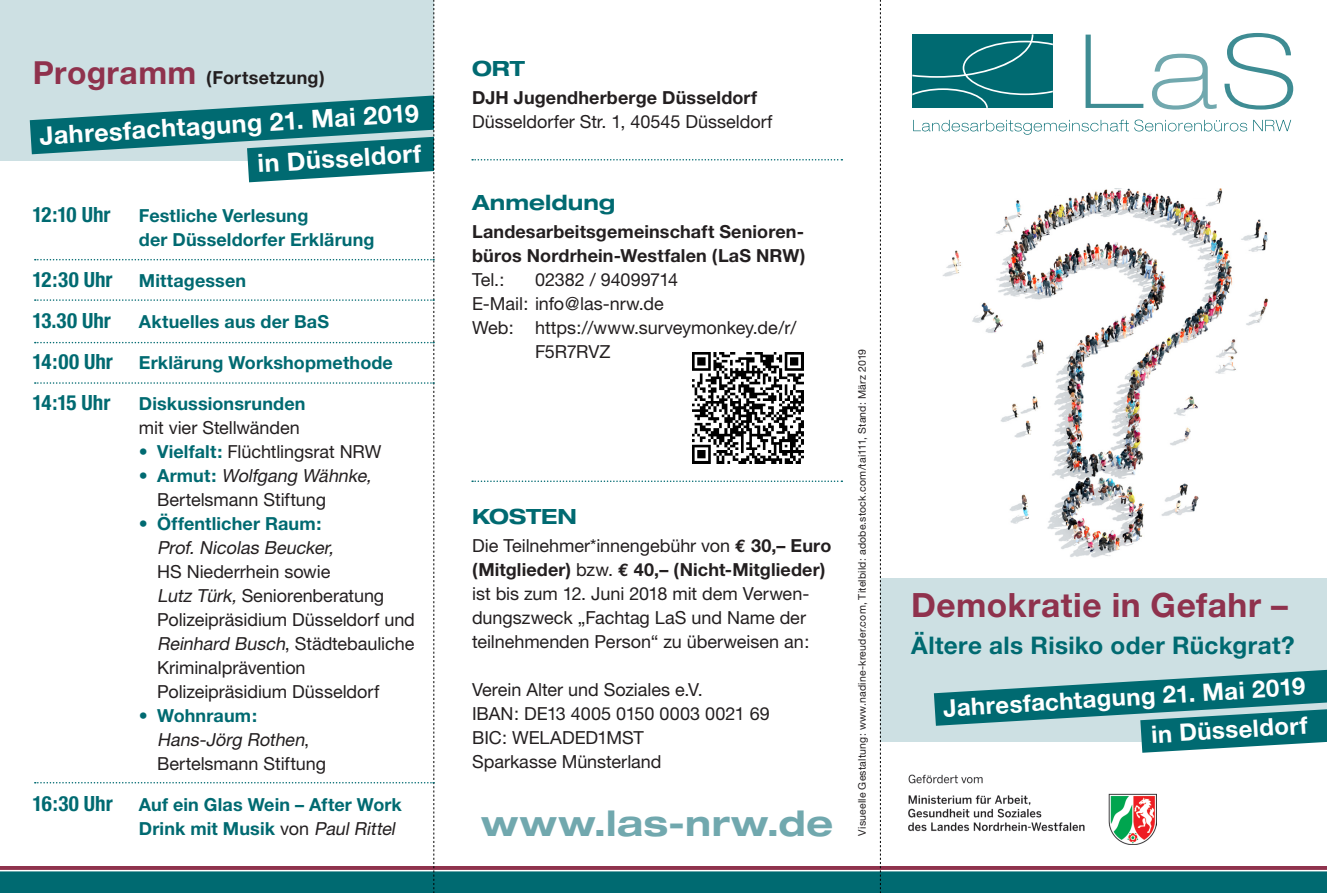
<style>
.page{position:relative;width:1327px;height:893px;background:#fff}
.page>*{position:absolute;margin:0;border:0;box-sizing:border-box;transform-origin:0 0}
.t1{font:700 expanded 35.1px "Helvetica Neue";letter-spacing:.01em;color:#71a8ae}
.t2{font:700 33.45px "Helvetica Neue";letter-spacing:.015em;color:#8f324d}
.t3{font:700 25.2px/39.6px "Helvetica Neue";color:#fff;text-align:right}
.t4{font:700 24.3px "Helvetica Neue";letter-spacing:.015em;color:#006a71}
.t5{font:700 24px/39.9px "Helvetica Neue";color:#fff;text-align:right}
.t6{font:700 condensed 21px "Helvetica Neue";letter-spacing:-.005em;color:#006a71}
.t7{font:700 expanded 21px "Helvetica Neue";color:#006a71}
.t8{font:18px/24px "Helvetica Neue";letter-spacing:-.005em;color:#231f20}
.t9{font:700 18px/24px "Helvetica Neue";letter-spacing:.005em;color:#006a71}
.t10{font:700 18px/24px "Helvetica Neue";letter-spacing:.005em;color:#231f20}
.t11{font:italic 18px/24px "Helvetica Neue";color:#231f20}
.t12{font:10.5px "Helvetica Neue";letter-spacing:.02em;color:#231f20}
.s1{font-size:31.8px;color:#8f324d}
.s2{font-stretch:condensed;font-size:21px}
.s3{color:#006a71}
.s4{font-weight:700;color:#006a71}
.s5{font-style:italic}
.s6{font-style:normal;color:#006a71}
.s7{font-weight:700;font-style:normal;color:#006a71}
.s8{font-weight:400;color:#231f20}
.s9{font-weight:400;font-style:italic;color:#231f20}
.s10{font-family:"Euro Mono";font-weight:700}
.s11{font-weight:700}
</style>
<div class="page">
<div style="left:0;top:0;width:434px;height:161px;background:#cde0e3"></div>
<div style="left:880px;top:578px;width:447px;height:163px;background:#cde0e3"></div>
<img style="left:942px;top:189px;width:326px;height:369px">
<div style="left:0;top:871px;width:1327px;height:22px;background:#006a71"></div>
<img style="left:909px;top:774px;width:248px;height:71px">
<svg style="left:0;top:866px;width:1327px;height:4px;fill:#8f324d"></svg>
<svg style="left:912px;top:34px;width:141px;height:74px"></svg>
<svg style="left:1224px;top:33px;width:69px;height:77px"></svg>
<svg style="left:1152px;top:54px;width:64px;height:56px"></svg>
<svg style="left:1085px;top:35px;width:58px;height:73px"></svg>
<svg style="left:913px;top:120px;width:378px;height:15px"></svg>
<svg style="left:472px;top:480px;width:370px;height:2px"></svg>
<svg style="left:472px;top:159px;width:370px;height:2px"></svg>
<svg style="left:934px;top:670px;width:393px;height:83px"></svg>
<svg style="left:880px;top:0;width:1px;height:893px"></svg>
<div style="left:1050px;top:172px;width:28px;height:23px;background:#fff"></div>
<div style="left:1184px;top:174px;width:29px;height:23px;background:#fff"></div>
<svg style="left:30px;top:0;width:420px;height:893px"></svg>
<img style="left:693px;top:353px;width:111px;height:111px">
<p class="t10" style="left:33px;top:65px;width:293px"><span class="s1">Programm</span> (Fortsetzung)</p>
<h3 class="t3" style="left:39px;top:114px;width:382px;rotate:-3deg">Jahresfachtagung 21. Mai 2019 in Düsseldorf</h3>
<p class="t6" style="left:33px;top:202px;width:79px">12:10 Uhr</p>
<p class="t9" style="left:139px;top:203px;width:237px">Festliche Verlesung<br>der Düsseldorfer Erklärung</p>
<p class="t6" style="left:33px;top:267px;width:81px">12:30 Uhr</p>
<p class="t9" style="left:139px;top:268px;width:109px">Mittagessen</p>
<p class="t6" style="left:33px;top:308px;width:80px">13.30 Uhr</p>
<p class="t9" style="left:139px;top:309px;width:192px">Aktuelles aus der BaS</p>
<p class="t9" style="left:33px;top:350px;width:362px"><span class="s2">14:00 Uhr</span> Erklärung Workshopmethode</p>
<p class="t6" style="left:33px;top:390px;width:79px">14:15 Uhr</p>
<p class="t9" style="left:139px;top:391px;width:168px">Diskussionsrunden</p>
<p class="t8" style="left:139px;top:415px;width:162px">mit vier Stellwänden</p>
<p class="t8" style="left:139px;top:439px;width:244px"><span class="s3">•</span> <span class="s4">Vielfalt:</span> Flüchtlingsrat NRW</p>
<p class="t8" style="left:157px;top:463px;width:219px;text-indent:-18px"><span class="s3">•</span> <span class="s4">A r m u t :</span> <span class="s5">Wolfgang Wähnke,<br></span>Bertelsmann Stiftung</p>
<p class="t11" style="left:157px;top:511px;width:182px;text-indent:-18px"><span class="s6">•</span> <span class="s7">Öffentlicher Raum:<br></span>Prof. Nicolas Beucker,</p>
<p class="t8" style="left:157px;top:559px;width:259px">HS Niederrhein sowie<br><span class="s5">Lutz Türk,</span> Seniorenberatung<br>Polizeipräsidium Düsseldorf und<br><span class="s5">Reinhard Busch</span>, Städtebauliche<br>Kriminalprävention<br>Polizeipräsidium Düsseldorf</p>
<p class="t8" style="left:157px;top:703px;width:170px;text-indent:-18px"><span class="s3">•</span> <span class="s4">Wohnraum:<br></span><span class="s5">Hans-Jörg Rothen</span>,<br>Bertelsmann Stiftung</p>
<p class="t9" style="left:33px;top:792px;width:371px;text-align:right"><span class="s2">16:30 Uhr</span> Auf ein Glas Wein – After Work<br>Drink mit Musik <span class="s8">von</span> <span class="s9">Paul Rittel</span></p>
<p class="t7" style="left:472px;top:55px;width:55px">ORT</p>
<p class="t10" style="left:472px;top:85px;width:287px">DJH Jugendherberge Düsseldorf</p>
<p class="t8" style="left:472px;top:110px;width:302px">Düsseldorfer Str. 1, 40545 Düsseldorf</p>
<p class="t7" style="left:472px;top:189px;width:145px">Anmeldung</p>
<p class="t10" style="left:472px;top:220px;width:335px">Landesarbeitsgemeinschaft Senioren&shy;büros Nordrhein-Westfalen (LaS NRW)</p>
<p class="t8" style="left:472px;top:268px;width:34px">Tel.:</p>
<p class="t8" style="left:535px;top:268px;width:145px">02382 / 94099714</p>
<p class="t8" style="left:472px;top:292px;width:193px">E-Mail: info@las-nrw.de</p>
<p class="t8" style="left:472px;top:316px;width:326px">Web: https://www.surveymonkey.de/r/</p>
<p class="t8" style="left:535px;top:340px;width:77px">F5R7RVZ</p>
<p class="t7" style="left:472px;top:503px;width:106px">KOSTEN</p>
<p class="t8" style="left:472px;top:533px;width:361px">Die Teilnehmer*innengebühr von <span class="s10">€</span> <span class="s11">30,– Euro (Mitglieder)</span> bzw. <span class="s10">€</span> <span class="s11">40,– (Nicht-Mitglieder) </span>ist bis zum 12. Juni 2018 mit dem Verwen&shy;dungszweck „Fachtag LaS und Name der teilnehmenden Person“ zu überweisen an:</p>
<p class="t8" style="left:472px;top:677px;width:299px">Verein Alter und Soziales e.V.<br>IBAN: DE13 4005 0150 0003 0021 69<br>BIC: WELADED1MST<br>Sparkasse Münsterland</p>
<h1 class="t1" style="left:481px;top:801px;width:353px">www.las-nrw.de</h1>
<p class="t12" style="left:856px;top:836px;width:488px;rotate:-90deg">Visueelle Gestaltung: www.nadine-kreuder.com, Titelbild: adobe.stock.com/tai111, Stand: März 2019</p>
<h2 class="t2" style="left:911px;top:584px;width:378px">Demokratie in Gefahr –</h2>
<h3 class="t4" style="left:911px;top:630px;width:385px">Ältere als Risiko oder Rückgrat?</h3>
<h3 class="t5" style="left:942px;top:689px;width:364px;rotate:-4deg">Jahresfachtagung 21. Mai 2019 in Düsseldorf</h3>
</div>
